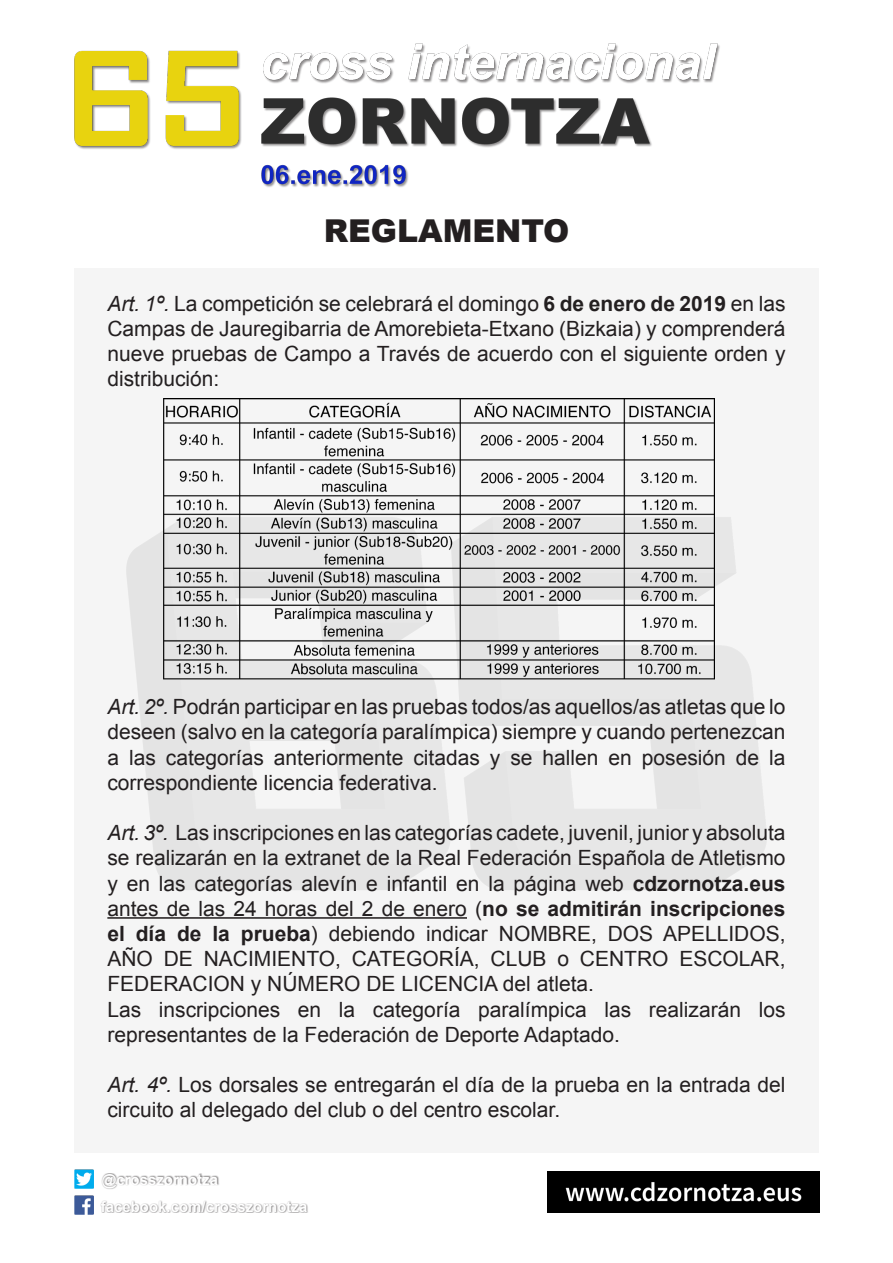
<style>
.page{position:relative;width:893px;height:1263px;background:#fff}
.page>*{position:absolute;margin:0;border:0;box-sizing:border-box;transform-origin:0 0}
.t1{font:900 31.5px "Arial";color:#231f20}
.t2{font:21px/25.2px "Arial";color:#231f20;text-align:justify}
.t3{font:700 15px/27.5px "Arial";color:#fff}
.s1{font-style:italic}
.s2{font-weight:700}
</style>
<div class="page">
<img style="left:548px;top:1171px;width:271px;height:42px">
<img style="left:74px;top:43px;width:646px;height:144px">
<div style="left:74px;top:268px;width:745px;height:884px;background:#f5f5f5"></div>
<img style="left:127px;top:496px;width:640px;height:394px">
<img style="left:74px;top:1169px;width:20px;height:19px">
<img style="left:74px;top:1196px;width:20px;height:19px">
<div style="left:101px;top:1173px;width:118px;height:16px;background:#231f20;opacity:.6"></div>
<div style="left:100px;top:1200px;width:209px;height:13px;background:#231f20;opacity:.6"></div>
<hr style="left:107px;top:917px;width:360px;height:2px;background:#231f20">
<img style="left:164px;top:398px;width:550px;height:282px">
<p class="t1" style="left:324px;top:207px;width:247px">REGLAMENTO</p>
<p class="t2" style="left:107px;top:291px;width:680px"><span class="s1">Art. 1º.</span> La competición se celebrará el domingo <span class="s2">6 de enero de 2019</span> en las Campas de Jauregibarria de Amorebieta-Etxano (Bizkaia) y comprenderá nueve pruebas de Campo a Través de acuerdo con el siguiente orden y distribución:</p>
<p class="t2" style="left:107px;top:694px;width:680px"><span class="s1">Art. 2º.</span> Podrán participar en las pruebas todos/as aquellos/as atletas que lo deseen (salvo en la categoría paralímpica) siempre y cuando pertenezcan a las categorías anteriormente citadas y se hallen en posesión de la correspondiente licencia federativa.</p>
<p class="t2" style="left:107px;top:820px;width:680px"><span class="s1">Art. 3º.</span> Las inscripciones en las categorías cadete, juvenil, junior y absoluta se realizarán en la extranet de la Real Federación Española de Atletismo y en las categorías alevín e infantil en la página web <span class="s2">cdzornotza.eus </span>antes de las 24 horas del 2 de enero (<span class="s2">no se admitirán inscripciones el día de la prueba</span>) debiendo indicar NOMBRE, DOS APELLIDOS, AÑO DE NACIMIENTO, CATEGORÍA, CLUB o CENTRO ESCOLAR, FEDERACION y NÚMERO DE LICENCIA del atleta.</p>
<p class="t2" style="left:107px;top:997px;width:680px">Las inscripciones en la categoría paralímpica las realizarán los representantes de la Federación de Deporte Adaptado.</p>
<p class="t2" style="left:107px;top:1072px;width:680px"><span class="s1">Art. 4º.</span> Los dorsales se entregarán el día de la prueba en la entrada del circuito al delegado del club o del centro escolar.</p>
<p class="t3" style="left:101px;top:1166px;width:208px">@crosszornotza facebook.com/crosszornotza</p>
</div>
